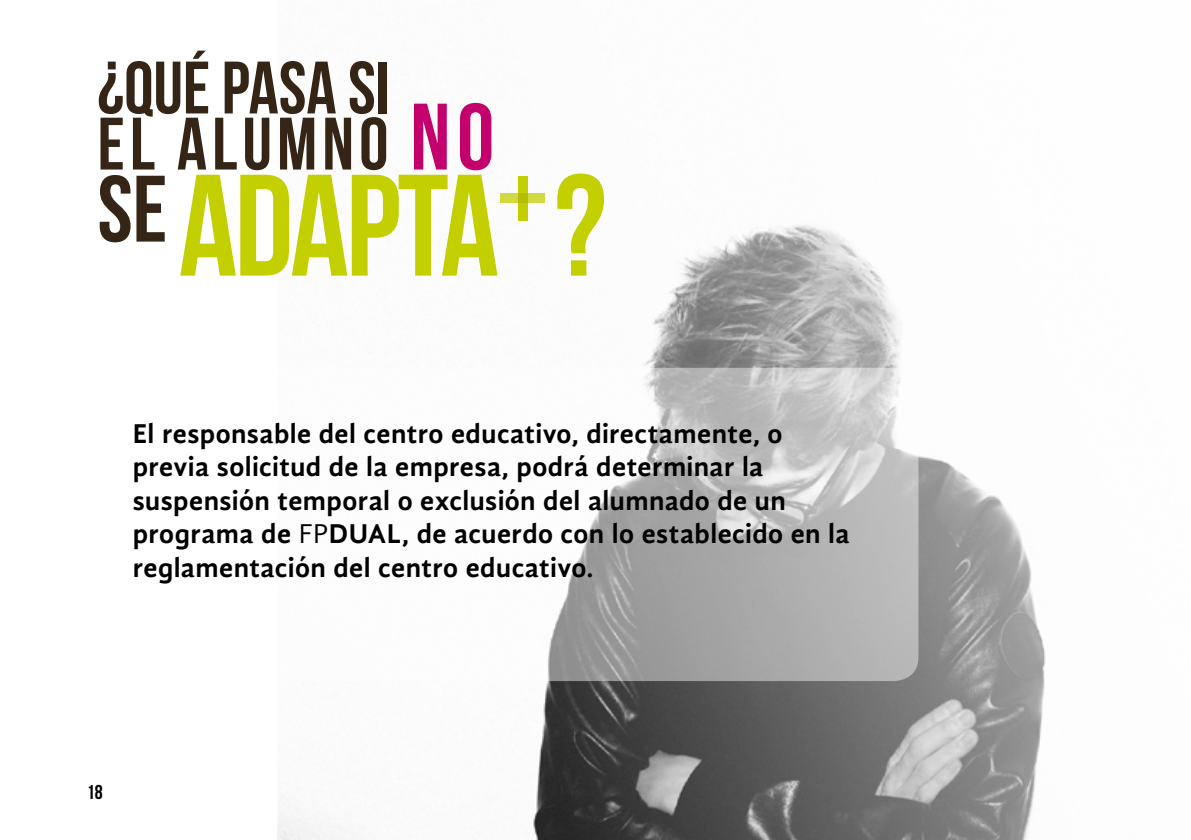
<style>
.page{position:relative;width:1191px;height:840px;background:#fff}
.page>*{position:absolute;margin:0;border:0;box-sizing:border-box;transform-origin:0 0}
.t1{font:144px "Bebas Neue";letter-spacing:-.02em;color:#c4cf00}
.t2{font:74px/56px "Bebas Neue";letter-spacing:.035em;color:#342516}
.t3{font:700 28px/33.6px "Gandhi Sans";letter-spacing:.015em;color:#000}
.t4{font:20px "Bebas Neue";color:#000}
.s1{font-size:94px;color:#c3006b}
.s2{font-weight:400}
</style>
<div class="page">
<img style="left:278px;top:176px;width:768px;height:663px">
<svg style="left:95px;top:367px;width:823px;height:313px"></svg>
<div style="left:518px;top:176px;width:9px;height:44px;background:#c4cf00"></div>
<div style="left:500px;top:193px;width:45px;height:10px;background:#d2da41"></div>
<div style="left:518px;top:193px;width:9px;height:10px;background:#b6bd00"></div>
<h2 class="t2" style="left:98px;top:59px;width:398px">¿QUÉ PASA SI<br>EL ALUMNO <span class="s1">NO</span></h2>
<h1 class="t1" style="left:98px;top:147px;width:510px"><sup>SE</sup>ADAPTA ?</h1>
<p class="t3" style="left:133px;top:416px;width:718px">El responsable del centro educativo, directamente, o previa solicitud de la empresa, podrá determinar la suspensión temporal o exclusión del alumnado de un programa de <span class="s2">FP</span>DUAL, de acuerdo con lo establecido en la reglamentación del centro educativo.</p>
<p class="t4" style="left:87px;top:780px;width:17px">18</p>
</div>
